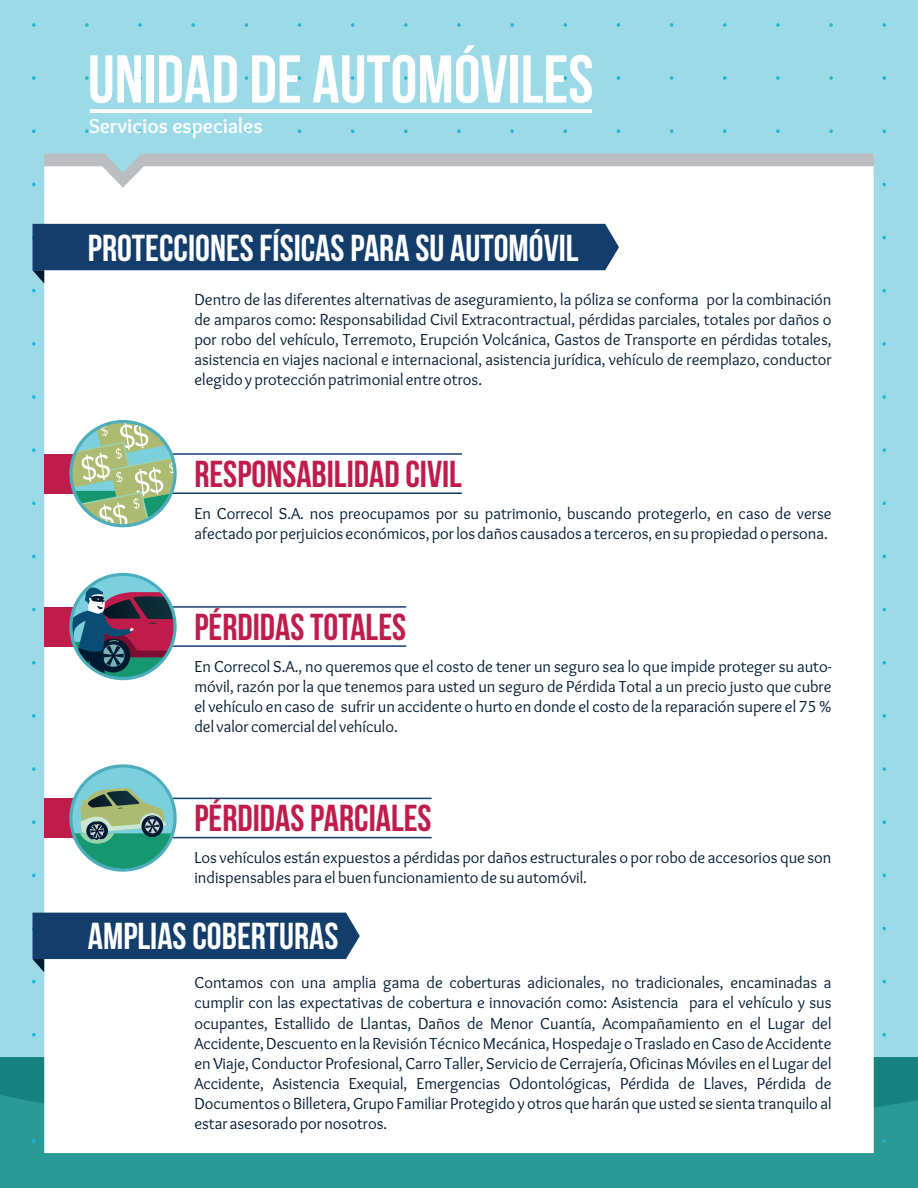
<style>
.page{position:relative;width:918px;height:1188px;background:#9cdae8}
.page>*{position:absolute;margin:0;border:0;box-sizing:border-box;transform-origin:0 0}
.t1{font:67.5px "Bebas Neue";color:#fff}
.t2{font:37.5px "Bebas Neue";color:#bf1c4c}
.t3{font:37.5px "Bebas Neue";color:#fff}
.t4{font:700 21px "Overlock";color:#fff}
.t5{font:16.5px/20.1px "Overlock";color:#001a32;text-align:justify}
</style>
<div class="page">
<div style="left:0;top:1074px;width:918px;height:114px;background:#299a96"></div>
<svg style="left:32px;top:23px;width:4px;height:4px"></svg>
<svg style="left:85px;top:23px;width:4px;height:4px"></svg>
<svg style="left:138px;top:23px;width:4px;height:4px"></svg>
<svg style="left:191px;top:23px;width:4px;height:4px"></svg>
<svg style="left:245px;top:23px;width:3px;height:4px"></svg>
<svg style="left:298px;top:23px;width:3px;height:4px"></svg>
<svg style="left:351px;top:23px;width:3px;height:4px"></svg>
<svg style="left:404px;top:23px;width:4px;height:4px"></svg>
<svg style="left:457px;top:23px;width:4px;height:4px"></svg>
<svg style="left:510px;top:23px;width:4px;height:4px"></svg>
<svg style="left:564px;top:23px;width:3px;height:4px"></svg>
<svg style="left:617px;top:23px;width:3px;height:4px"></svg>
<svg style="left:670px;top:23px;width:3px;height:4px"></svg>
<svg style="left:723px;top:23px;width:4px;height:4px"></svg>
<svg style="left:776px;top:23px;width:4px;height:4px"></svg>
<svg style="left:829px;top:23px;width:4px;height:4px"></svg>
<svg style="left:882px;top:23px;width:4px;height:4px"></svg>
<svg style="left:32px;top:76px;width:4px;height:4px"></svg>
<svg style="left:85px;top:76px;width:4px;height:4px"></svg>
<svg style="left:138px;top:76px;width:4px;height:4px"></svg>
<svg style="left:191px;top:76px;width:4px;height:4px"></svg>
<svg style="left:245px;top:76px;width:3px;height:4px"></svg>
<svg style="left:298px;top:76px;width:3px;height:4px"></svg>
<svg style="left:351px;top:76px;width:3px;height:4px"></svg>
<svg style="left:404px;top:76px;width:4px;height:4px"></svg>
<svg style="left:457px;top:76px;width:4px;height:4px"></svg>
<svg style="left:510px;top:76px;width:4px;height:4px"></svg>
<svg style="left:564px;top:76px;width:3px;height:4px"></svg>
<svg style="left:617px;top:76px;width:3px;height:4px"></svg>
<svg style="left:670px;top:76px;width:3px;height:4px"></svg>
<svg style="left:723px;top:76px;width:4px;height:4px"></svg>
<svg style="left:776px;top:76px;width:4px;height:4px"></svg>
<svg style="left:829px;top:76px;width:4px;height:4px"></svg>
<svg style="left:882px;top:76px;width:4px;height:4px"></svg>
<svg style="left:32px;top:129px;width:4px;height:4px"></svg>
<svg style="left:85px;top:129px;width:4px;height:4px"></svg>
<svg style="left:138px;top:129px;width:4px;height:4px"></svg>
<svg style="left:191px;top:129px;width:4px;height:4px"></svg>
<svg style="left:245px;top:129px;width:3px;height:4px"></svg>
<svg style="left:298px;top:129px;width:3px;height:4px"></svg>
<svg style="left:351px;top:129px;width:3px;height:4px"></svg>
<svg style="left:404px;top:129px;width:4px;height:4px"></svg>
<svg style="left:457px;top:129px;width:4px;height:4px"></svg>
<svg style="left:510px;top:129px;width:4px;height:4px"></svg>
<svg style="left:564px;top:129px;width:3px;height:4px"></svg>
<svg style="left:617px;top:129px;width:3px;height:4px"></svg>
<svg style="left:670px;top:129px;width:3px;height:4px"></svg>
<svg style="left:723px;top:129px;width:4px;height:4px"></svg>
<svg style="left:776px;top:129px;width:4px;height:4px"></svg>
<svg style="left:829px;top:129px;width:4px;height:4px"></svg>
<svg style="left:882px;top:129px;width:4px;height:4px"></svg>
<svg style="left:32px;top:183px;width:4px;height:3px"></svg>
<svg style="left:882px;top:183px;width:4px;height:3px"></svg>
<svg style="left:882px;top:236px;width:4px;height:3px"></svg>
<svg style="left:882px;top:289px;width:4px;height:3px"></svg>
<svg style="left:32px;top:342px;width:4px;height:4px"></svg>
<svg style="left:882px;top:342px;width:4px;height:4px"></svg>
<svg style="left:32px;top:395px;width:4px;height:4px"></svg>
<svg style="left:882px;top:395px;width:4px;height:4px"></svg>
<svg style="left:32px;top:448px;width:4px;height:4px"></svg>
<svg style="left:882px;top:448px;width:4px;height:4px"></svg>
<svg style="left:32px;top:501px;width:4px;height:4px"></svg>
<svg style="left:882px;top:501px;width:4px;height:4px"></svg>
<svg style="left:32px;top:555px;width:4px;height:3px"></svg>
<svg style="left:882px;top:555px;width:4px;height:3px"></svg>
<svg style="left:32px;top:608px;width:4px;height:3px"></svg>
<svg style="left:882px;top:608px;width:4px;height:3px"></svg>
<svg style="left:32px;top:661px;width:4px;height:4px"></svg>
<svg style="left:882px;top:661px;width:4px;height:4px"></svg>
<svg style="left:32px;top:714px;width:4px;height:4px"></svg>
<svg style="left:882px;top:714px;width:4px;height:4px"></svg>
<svg style="left:32px;top:767px;width:4px;height:4px"></svg>
<svg style="left:882px;top:767px;width:4px;height:4px"></svg>
<svg style="left:32px;top:820px;width:4px;height:4px"></svg>
<svg style="left:882px;top:820px;width:4px;height:4px"></svg>
<svg style="left:32px;top:874px;width:4px;height:3px"></svg>
<svg style="left:882px;top:874px;width:4px;height:3px"></svg>
<svg style="left:882px;top:927px;width:4px;height:3px"></svg>
<svg style="left:32px;top:980px;width:4px;height:3px"></svg>
<svg style="left:882px;top:980px;width:4px;height:3px"></svg>
<svg style="left:32px;top:1033px;width:4px;height:4px"></svg>
<svg style="left:882px;top:1033px;width:4px;height:4px"></svg>
<svg style="left:32px;top:1139px;width:4px;height:4px"></svg>
<svg style="left:882px;top:1139px;width:4px;height:4px"></svg>
<svg style="left:0;top:1057px;width:918px;height:50px;background:#18847f"></svg>
<div style="left:44px;top:154px;width:830px;height:12px;background:#bcbdc0"></div>
<div style="left:44px;top:166px;width:830px;height:987px;background:#fff"></div>
<svg style="left:32px;top:224px;width:587px;height:68px;background:#5f7c9b"></svg>
<svg style="left:32px;top:913px;width:328px;height:59px;background:#496a8d"></svg>
<hr style="left:90px;top:110px;width:501px;height:3px;background:#fff">
<div style="left:44px;top:607px;width:117px;height:39px;background:#bf1c4c"></div>
<div style="left:44px;top:798px;width:117px;height:40px;background:#bf1c4c"></div>
<div style="left:44px;top:454px;width:117px;height:39px;background:#bf1c4c"></div>
<hr style="left:145px;top:645px;width:261px;height:2px;background:#133e6b">
<hr style="left:137px;top:606px;width:269px;height:2px;background:#133e6b">
<hr style="left:145px;top:837px;width:287px;height:1px;background:#133e6b">
<hr style="left:137px;top:798px;width:295px;height:1px;background:#133e6b">
<hr style="left:146px;top:492px;width:316px;height:2px;background:#133e6b">
<hr style="left:137px;top:453px;width:325px;height:2px;background:#133e6b">
<svg style="left:71px;top:574px;width:104px;height:105px"></svg>
<svg style="left:71px;top:586px;width:104px;height:93px;background:#6b697d"></svg>
<div style="left:69px;top:573px;width:108px;height:107px;border:3px solid #4cadbc;border-radius:50%"></div>
<div style="left:71px;top:766px;width:104px;height:104px;background:#7cd0de;border-radius:50%"></div>
<svg style="left:72px;top:788px;width:102px;height:89px;background:#78b19f"></svg>
<div style="left:69px;top:764px;width:108px;height:108px;border:3px solid #4cadbc;border-radius:50%"></div>
<svg style="left:71px;top:422px;width:104px;height:104px;background:#aecdaa"></svg>
<div style="left:69px;top:420px;width:108px;height:107px;border:3px solid #4cadbc;border-radius:50%"></div>
<h1 class="t1" style="left:88px;top:49px;width:507px">UNIDAD DE AUTOMÓVILES</h1>
<p class="t4" style="left:89px;top:113px;width:175px">Servicios especiales</p>
<h2 class="t3" style="left:88px;top:231px;width:492px">PROTECCIONES FÍSICAS PARA SU AUTOMÓVIL</h2>
<p class="t5" style="left:194px;top:289px;width:639px">Dentro de las diferentes alternativas de aseguramiento, la póliza se conforma por la combinación de amparos como: Responsabilidad Civil Extracontractual, pérdidas parciales, totales por daños o por robo del vehículo, Terremoto, Erupción Volcánica, Gastos de Transporte en pérdidas totales, asistencia en viajes nacional e internacional, asistencia jurídica, vehículo de reemplazo, conductor elegido y protección patrimonial entre otros.</p>
<h2 class="t2" style="left:194px;top:457px;width:269px">RESPONSABILIDAD CIVIL</h2>
<p class="t5" style="left:194px;top:503px;width:639px">En Correcol S.A. nos preocupamos por su patrimonio, buscando protegerlo, en caso de verse afectado por perjuicios económicos, por los daños causados a terceros, en su propiedad o persona.</p>
<h2 class="t2" style="left:194px;top:610px;width:213px">PÉRDIDAS TOTALES</h2>
<p class="t5" style="left:194px;top:656px;width:639px">En Correcol S.A., no queremos que el costo de tener un seguro sea lo que impide proteger su auto&shy;móvil, razón por la que tenemos para usted un seguro de Pérdida Total a un precio justo que cubre el vehículo en caso de sufrir un accidente o hurto en donde el costo de la reparación supere el 75 % del valor comercial del vehículo.</p>
<h2 class="t2" style="left:194px;top:801px;width:239px">PÉRDIDAS PARCIALES</h2>
<p class="t5" style="left:194px;top:847px;width:639px">Los vehículos están expuestos a pérdidas por daños estructurales o por robo de accesorios que son indispensables para el buen funcionamiento de su automóvil.</p>
<h2 class="t3" style="left:88px;top:919px;width:252px">AMPLIAS COBERTURAS</h2>
<p class="t5" style="left:194px;top:972px;width:639px">Contamos con una amplia gama de coberturas adicionales, no tradicionales, encaminadas a cumplir con las expectativas de cobertura e innovación como: Asistencia para el vehículo y sus ocupantes, Estallido de Llantas, Daños de Menor Cuantía, Acompañamiento en el Lugar del Accidente, Descuento en la Revisión Técnico Mecánica, Hospedaje o Traslado en Caso de Accidente en Viaje, Conductor Profesional, Carro Taller, Servicio de Cerrajería, Oficinas Móviles en el Lugar del Accidente, Asistencia Exequial, Emergencias Odontológicas, Pérdida de Llaves, Pérdida de Documentos o Billetera, Grupo Familiar Protegido y otros que harán que usted se sienta tranquilo al estar asesorado por nosotros.</p>
</div>
